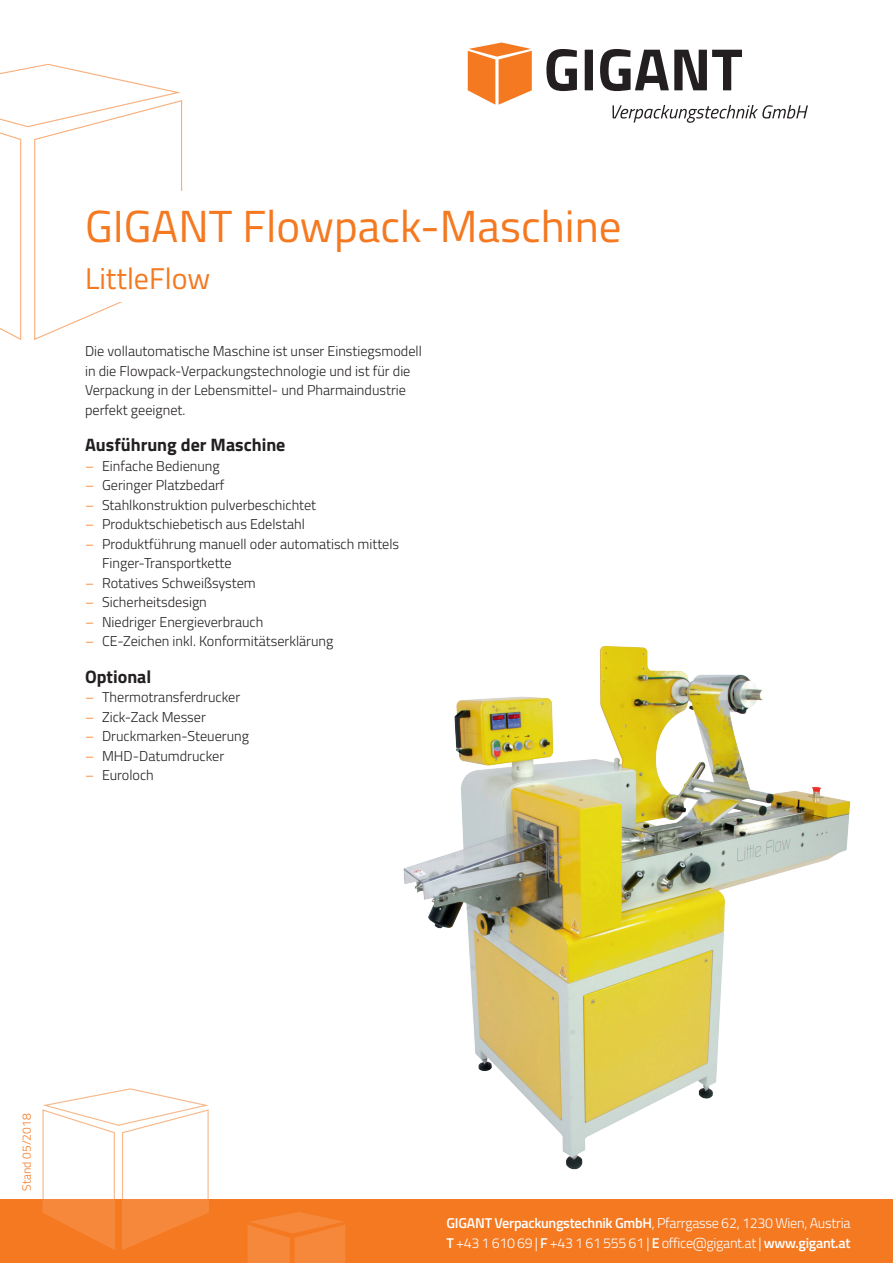
<style>
.page{position:relative;width:893px;height:1263px;background:#fff}
.page>*{position:absolute;margin:0;border:0;box-sizing:border-box;transform-origin:0 0}
.t1{font:45px "Titillium Web";color:#f47921}
.t2{font:30px "Titillium Web";color:#f47921}
.t3{font:700 18px "Titillium Web";color:#231f20}
.t4{font:300 14.25px/19.5px "Titillium Web";color:#231f20}
.t5{font:300 14.25px/19.5px "Titillium Web";letter-spacing:-.02em;color:#fff}
.t6{font:300 12px "Titillium Web";color:#f47921}
.s1{color:#f47921}
.s2{font-weight:600}
</style>
<div class="page">
<div style="left:0;top:1199px;width:893px;height:64px;background:#f47921"></div>
<svg style="left:0;top:63px;width:183px;height:277px"></svg>
<svg style="left:247px;top:1212px;width:98px;height:51px"></svg>
<svg style="left:42px;top:1088px;width:167px;height:162px"></svg>
<img style="left:404px;top:646px;width:446px;height:523px">
<div style="left:85px;top:191px;width:723px;height:64px;background:#fff"></div>
<div style="left:85px;top:255px;width:723px;height:47px;background:#fff"></div>
<svg style="left:546px;top:49px;width:196px;height:42px"></svg>
<svg style="left:468px;top:43px;width:64px;height:62px"></svg>
<svg style="left:612px;top:105px;width:196px;height:18px"></svg>
<h1 class="t1" style="left:85px;top:194px;width:538px">GIGANT Flowpack-Maschine</h1>
<h2 class="t2" style="left:85px;top:257px;width:127px">LittleFlow</h2>
<p class="t4" style="left:85px;top:341px;width:338px">Die vollautomatische Maschine ist unser Einstiegsmodell in die Flowpack-Verpackungstechnologie und ist für die Verpackung in der Lebensmittel- und Pharmaindustrie perfekt geeignet.</p>
<p class="t3" style="left:85px;top:431px;width:202px">Ausführung der Maschine</p>
<p class="t4" style="left:85px;top:455px;width:136px"><span class="s1">–</span> Einfache Bedienung</p>
<p class="t4" style="left:85px;top:475px;width:141px"><span class="s1">–</span> Geringer Platzbedarf</p>
<p class="t4" style="left:85px;top:494px;width:233px"><span class="s1">–</span> Stahlkonstruktion pulverbeschichtet</p>
<p class="t4" style="left:85px;top:514px;width:221px"><span class="s1">–</span> Produktschiebetisch aus Edelstahl</p>
<p class="t4" style="left:102px;top:533px;width:299px;text-indent:-17px"><span class="s1">–</span> Produktführung manuell oder automatisch mittels<br>Finger-Transportkette</p>
<p class="t4" style="left:85px;top:572px;width:172px"><span class="s1">–</span> Rotatives Schweißsystem</p>
<p class="t4" style="left:85px;top:592px;width:123px"><span class="s1">–</span> Sicherheitsdesign</p>
<p class="t4" style="left:85px;top:611px;width:180px"><span class="s1">–</span> Niedriger Energieverbrauch</p>
<p class="t4" style="left:85px;top:631px;width:250px"><span class="s1">–</span> CE-Zeichen inkl. Konformitätserklärung</p>
<p class="t3" style="left:85px;top:663px;width:68px">Optional</p>
<p class="t4" style="left:85px;top:687px;width:157px"><span class="s1">–</span> Thermotransferdrucker</p>
<p class="t4" style="left:85px;top:706px;width:122px"><span class="s1">–</span> Zick-Zack Messer</p>
<p class="t4" style="left:85px;top:726px;width:165px"><span class="s1">–</span> Druckmarken-Steuerung</p>
<p class="t4" style="left:85px;top:745px;width:141px"><span class="s1">–</span> MHD-Datumdrucker</p>
<p class="t4" style="left:85px;top:765px;width:70px"><span class="s1">–</span> Euroloch</p>
<p class="t6" style="left:18px;top:1191px;width:78px;rotate:-90deg">Stand 05/2018</p>
<p class="t5" style="left:446px;top:1213px;width:405px"><span class="s2">GIGANT Verpackungstechnik GmbH</span>, Pfarrgasse 62, 1230 Wien, Austria<br><span class="s2">T</span> +43 1 610 69 | <span class="s2">F</span> +43 1 61 555 61 | <span class="s2">E</span> office@gigant.at | <span class="s2">www.gigant.at</span></p>
</div>
